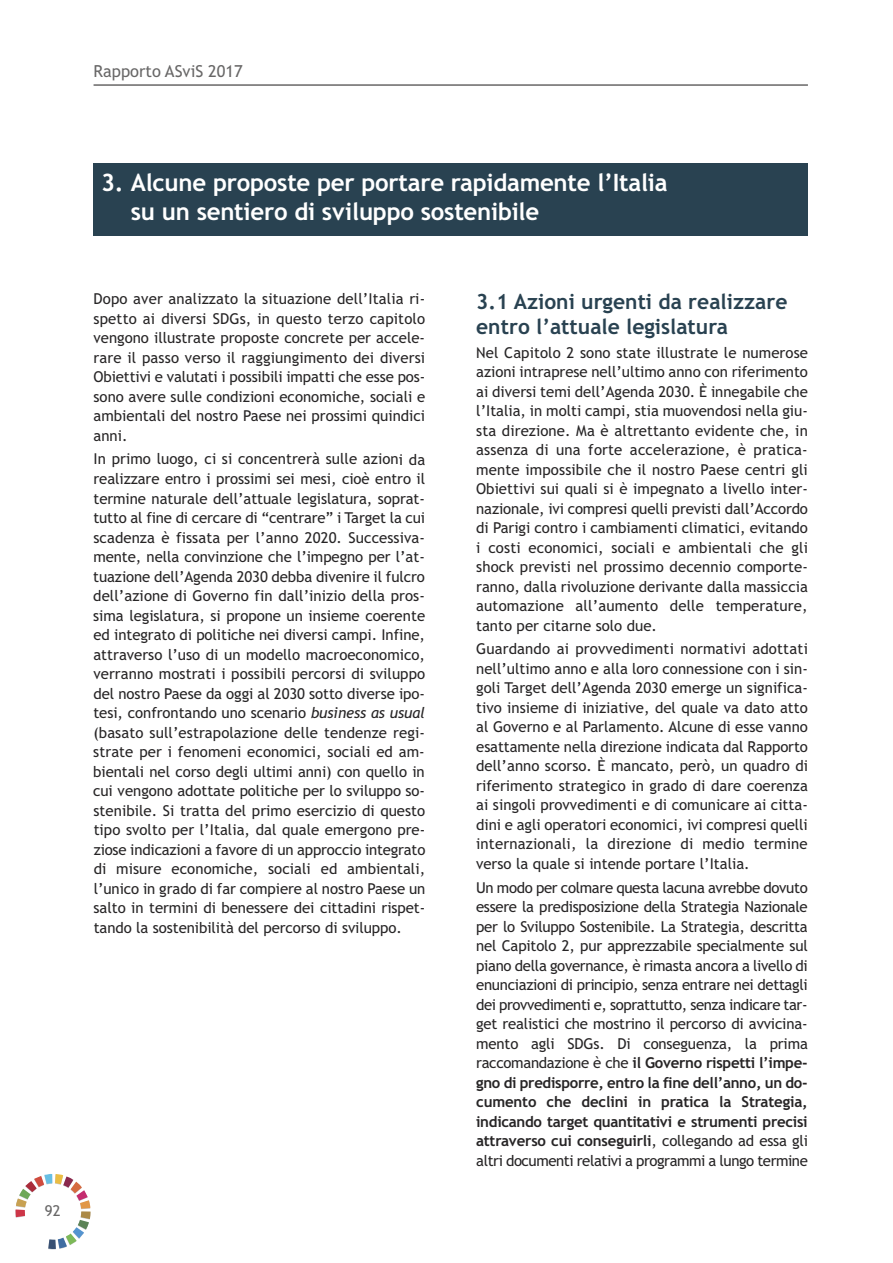
<style>
.page{position:relative;width:893px;height:1263px;background:#fff}
.page>*{position:absolute;margin:0;border:0;box-sizing:border-box;transform-origin:0 0}
.t1{font:700 24px/28.8px "Trebuchet MS";letter-spacing:-.01em;color:#fff}
.t2{font:700 21px/25.2px "Trebuchet MS";color:#294251}
.t3{font:16.5px "Trebuchet MS";color:#686767}
.t4{font:15px/19.5px "Trebuchet MS";color:#272526;text-align:justify}
.t5{font:15px "Trebuchet MS";color:#686767}
.s1{font-style:italic}
.s2{font-weight:700}
</style>
<div class="page">
<svg style="left:15px;top:1174px;width:76px;height:75px"></svg>
<hr style="left:94px;top:84px;width:714px;height:2px;background:#686767">
<div style="left:94px;top:163px;width:714px;height:72px;background:#294251"></div>
<p class="t3" style="left:94px;top:62px;width:151px">Rapporto ASviS 2017</p>
<p class="t5" style="left:45px;top:1202px;width:17px">92</p>
<h1 class="t1" style="left:131px;top:169px;width:538px;text-indent:-30px">3. Alcune proposte per portare rapidamente l’Italia su un sentiero di sviluppo sostenibile</h1>
<p class="t4" style="left:93px;top:289px;width:333px">Dopo aver analizzato la situazione dell’Italia ri&shy;spetto ai diversi SDGs, in questo terzo capitolo vengono illustrate proposte concrete per accele&shy;rare il passo verso il raggiungimento dei diversi Obiettivi e valutati i possibili impatti che esse pos&shy;sono avere sulle condizioni economiche, sociali e ambientali del nostro Paese nei prossimi quindici anni.</p>
<p class="t4" style="left:93px;top:450px;width:334px">In primo luogo, ci si concentrerà sulle azioni da realizzare entro i prossimi sei mesi, cioè entro il termine naturale dell’attuale legislatura, soprat&shy;tutto al fine di cercare di “centrare” i Target la cui scadenza è fissata per l’anno 2020. Successiva&shy;mente, nella convinzione che l’impegno per l’at&shy;tuazione dell’Agenda 2030 debba divenire il fulcro dell’azione di Governo fin dall’inizio della pros&shy;sima legislatura, si propone un insieme coerente ed integrato di politiche nei diversi campi. Infine, attraverso l’uso di un modello macroeconomico, verranno mostrati i possibili percorsi di sviluppo del nostro Paese da oggi al 2030 sotto diverse ipo&shy;tesi, confrontando uno scenario <span class="s1">business as usual </span>(basato sull’estrapolazione delle tendenze regi&shy;strate per i fenomeni economici, sociali ed am&shy;bientali nel corso degli ultimi anni) con quello in cui vengono adottate politiche per lo sviluppo so&shy;stenibile. Si tratta del primo esercizio di questo tipo svolto per l’Italia, dal quale emergono pre&shy;ziose indicazioni a favore di un approccio integrato di misure economiche, sociali ed ambientali, l’unico in grado di far compiere al nostro Paese un salto in termini di benessere dei cittadini rispet&shy;tando la sostenibilità del percorso di sviluppo.</p>
<h2 class="t2" style="left:476px;top:289px;width:313px">3.1 Azioni urgenti da realizzare entro l’attuale legislatura</h2>
<p class="t4" style="left:476px;top:343px;width:333px">Nel Capitolo 2 sono state illustrate le numerose azioni intraprese nell’ultimo anno con riferimento ai diversi temi dell’Agenda 2030. È innegabile che l’Italia, in molti campi, stia muovendosi nella giu&shy;sta direzione. Ma è altrettanto evidente che, in assenza di una forte accelerazione, è pratica&shy;mente impossibile che il nostro Paese centri gli Obiettivi sui quali si è impegnato a livello inter&shy;nazionale, ivi compresi quelli previsti dall’Accordo di Parigi contro i cambiamenti climatici, evitando i costi economici, sociali e ambientali che gli shock previsti nel prossimo decennio comporte&shy;ranno, dalla rivoluzione derivante dalla massiccia automazione all’aumento delle temperature, tanto per citarne solo due.</p>
<p class="t4" style="left:476px;top:639px;width:333px">Guardando ai provvedimenti normativi adottati nell’ultimo anno e alla loro connessione con i sin&shy;goli Target dell’Agenda 2030 emerge un significa&shy;tivo insieme di iniziative, del quale va dato atto al Governo e al Parlamento. Alcune di esse vanno esattamente nella direzione indicata dal Rapporto dell’anno scorso. È mancato, però, un quadro di riferimento strategico in grado di dare coerenza ai singoli provvedimenti e di comunicare ai citta&shy;dini e agli operatori economici, ivi compresi quelli internazionali, la direzione di medio termine verso la quale si intende portare l’Italia.</p>
<p class="t4" style="left:476px;top:878px;width:333px">Un modo per colmare questa lacuna avrebbe dovuto essere la predisposizione della Strategia Nazionale per lo Sviluppo Sostenibile. La Strategia, descritta nel Capitolo 2, pur apprezzabile specialmente sul piano della governance, è rimasta ancora a livello di enunciazioni di principio, senza entrare nei dettagli dei provvedimenti e, soprattutto, senza indicare tar&shy;get realistici che mostrino il percorso di avvicina&shy;mento agli SDGs. Di conseguenza, la prima raccomandazione è che <span class="s2">il Governo rispetti l’impe&shy;gno di predisporre, entro la fine dell’anno, un do&shy;cumento che declini in pratica la Strategia, indicando target quantitativi e strumenti precisi attraverso cui conseguirli</span>, collegando ad essa gli altri documenti relativi a programmi a lungo termine</p>
</div>
